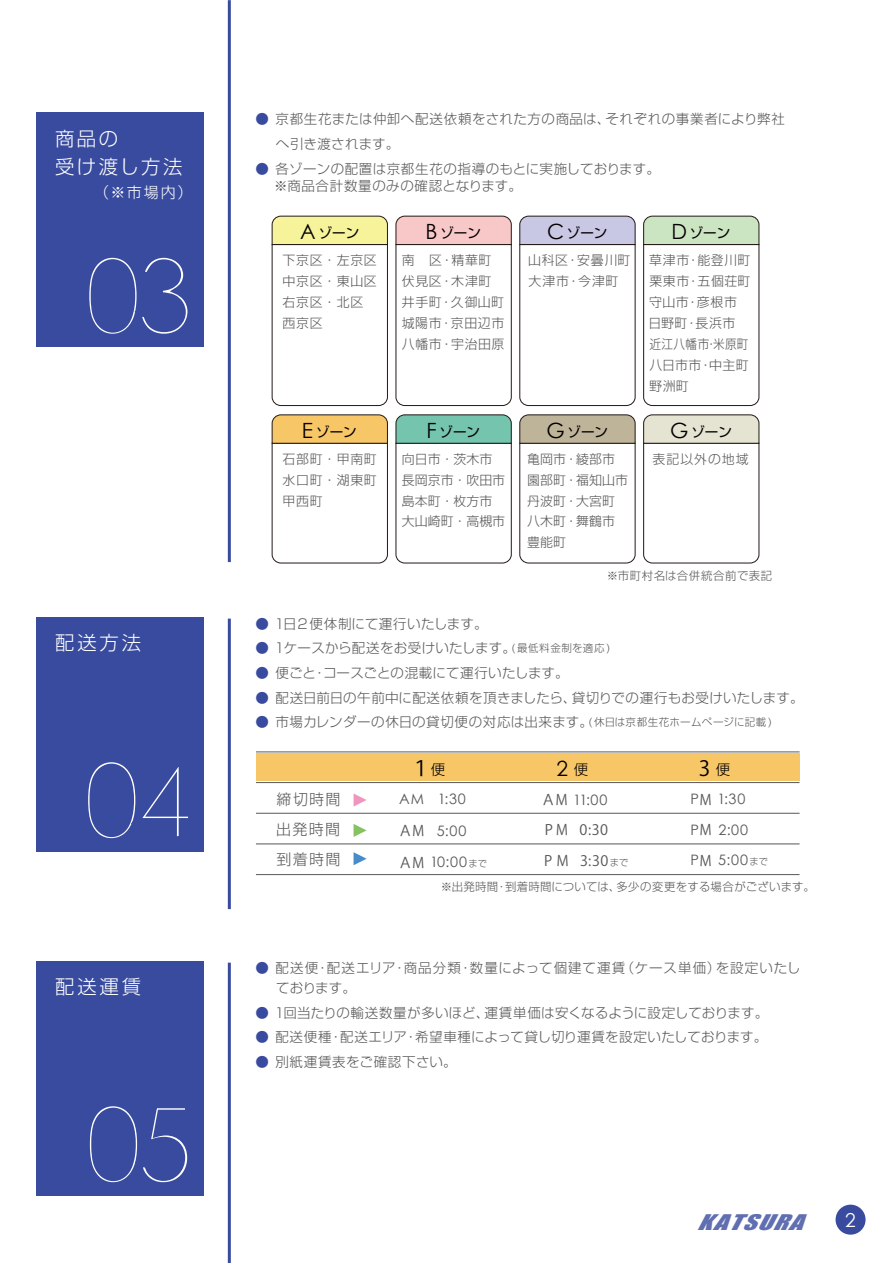
<style>
.page{position:relative;width:893px;height:1263px;background:#fff}
.page>*{position:absolute;margin:0;border:0;box-sizing:border-box;transform-origin:0 0}
.t1{font:108.45px "Century Gothic";color:#fff}
.t2{font:21px "Koz Go Pro";color:#040000}
.t3{font:21px "Century Gothic";color:#040000}
.t4{font:italic 19.8px "Impact";color:#394b9e;scale:1.36 1}
.t5{font:300 19.35px/28.2px "Shin Go Pro";letter-spacing:.125em;color:#fff}
.t6{font:300 19.35px "Shin Go Pro";letter-spacing:.145em;color:#fff}
.t7{font:19.2px "Century Gothic";color:#fff}
.t8{font:300 15px/29.7px "Shin Go Pro";letter-spacing:.085em;color:#595757;text-align:justify}
.t9{font:300 15px "Shin Go Pro";color:#fff}
.t10{font:14.4px/31.5px "Century Gothic";letter-spacing:.06em;color:#595757}
.t11{font:14.4px/30.6px "Koz Go Pro";color:#595757}
.t12{font:300 13.5px/24.6px "Shin Go Pro";letter-spacing:.03em;color:#595757}
.t13{font:300 13.5px/20.4px "Shin Go Pro";letter-spacing:.07em;color:#595757}
.t14{font:300 13.5px "Shin Go Pro";letter-spacing:.01em;color:#595757}
.t15{font:13.5px "Shin Go Pro";color:#040000}
.t16{font:300 13.5px "Shin Go Pro";letter-spacing:.005em;color:#595757}
.t17{font:300 13.5px "Shin Go Pro";letter-spacing:.05em;color:#595757}
.t18{font:300 12.9px/21px "Shin Go Pro";letter-spacing:.04em;color:#595757}
.t19{font:300 12.9px/21px "Shin Go Pro";color:#595757}
.t20{font:300 12.9px "Shin Go Pro";letter-spacing:.075em;color:#595757}
.t21{font:300 11.4px "Shin Go Pro";letter-spacing:.03em;color:#595757}
.t22{font:300 11.4px "Shin Go Pro";letter-spacing:.055em;color:#595757}
.s1{color:#394b9e}
.s2{font-family:"Century Gothic";font-size:21px}
.s3{font-size:10.5px}
.s4{font-family:"Shin Go Pro";font-weight:300;font-size:14.4px}
.s5{font-family:"Koz Go Pro"}
.s6{font-family:"Shin Go Pro";font-weight:300;font-size:9.3px}
.s7{font-family:"Century Gothic"}
</style>
<div class="page">
<hr style="left:228px;top:0;width:3px;height:562px;background:#394b9e">
<div style="left:36px;top:113px;width:167px;height:234px;background:#394b9e"></div>
<hr style="left:228px;top:619px;width:3px;height:290px;background:#394b9e">
<div style="left:36px;top:617px;width:167px;height:234px;background:#394b9e"></div>
<hr style="left:228px;top:963px;width:3px;height:300px;background:#394b9e">
<div style="left:36px;top:961px;width:167px;height:234px;background:#394b9e"></div>
<div style="left:836px;top:1205px;width:30px;height:30px;background:#394b9e;border-radius:50%"></div>
<hr style="left:256px;top:813px;width:544px;height:1px;background:#595757">
<hr style="left:256px;top:843px;width:544px;height:1px;background:#595757">
<hr style="left:256px;top:874px;width:544px;height:1px;background:#595757">
<svg style="left:272px;top:216px;width:116px;height:190px"></svg>
<svg style="left:272px;top:414px;width:116px;height:149px"></svg>
<svg style="left:396px;top:216px;width:116px;height:190px"></svg>
<svg style="left:519px;top:216px;width:116px;height:190px"></svg>
<svg style="left:396px;top:414px;width:116px;height:149px"></svg>
<svg style="left:519px;top:414px;width:116px;height:149px"></svg>
<svg style="left:643px;top:414px;width:116px;height:149px"></svg>
<svg style="left:643px;top:216px;width:116px;height:190px"></svg>
<svg style="left:354px;top:794px;width:13px;height:12px"></svg>
<svg style="left:354px;top:824px;width:13px;height:13px"></svg>
<svg style="left:354px;top:852px;width:13px;height:13px"></svg>
<div style="left:256px;top:753px;width:544px;height:28px;background:#f7c767"></div>
<hr style="left:256px;top:782px;width:544px;height:1px;background:#595757">
<hr style="left:256px;top:751px;width:544px;height:1px;background:#595757">
<p class="t5" style="left:55px;top:122px;width:129px">商品の<br>受け渡し方法</p>
<p class="t9" style="left:56px;top:180px;width:139px">　　（※市場内）</p>
<p class="t1" style="left:83px;top:220px;width:113px">03</p>
<p class="t6" style="left:55px;top:627px;width:87px">配送方法</p>
<p class="t1" style="left:82px;top:724px;width:114px">04</p>
<p class="t6" style="left:55px;top:971px;width:88px">配送運賃</p>
<p class="t1" style="left:83px;top:1068px;width:113px">05</p>
<p class="t12" style="left:276px;top:105px;width:525px;text-indent:-20px"><span class="s1">●</span> 京都生花または仲卸へ配送依頼をされた方の商品は、それぞれの事業者により弊社　へ引き渡されます。</p>
<p class="t12" style="left:255px;top:154px;width:406px"><span class="s1">●</span> 各ゾーンの配置は京都生花の指導のもとに実施しております。</p>
<p class="t12" style="left:274px;top:172px;width:249px">※商品合計数量のみの確認となります。</p>
<p class="t15" style="left:300px;top:222px;width:61px"><span class="s2">A</span> ゾーン</p>
<p class="t15" style="left:425px;top:222px;width:57px"><span class="s2">B</span> ゾーン</p>
<p class="t15" style="left:547px;top:222px;width:62px"><span class="s2">C</span> ゾーン</p>
<p class="t15" style="left:671px;top:222px;width:60px"><span class="s2">D</span> ゾーン</p>
<p class="t18" style="left:283px;top:248px;width:96px">下京区・左京区中京区・東山区右京区・北区西京区</p>
<p class="t18" style="left:402px;top:248px;width:104px">南　区・精華町伏見区・木津町井手町・久御山町城陽市・京田辺市八幡市・宇治田原</p>
<p class="t18" style="left:528px;top:248px;width:104px">山科区・安曇川町大津市・今津町</p>
<p class="t18" style="left:648px;top:248px;width:103px">草津市・能登川町栗東市・五個荘町守山市・彦根市日野町・長浜市<br>近江八幡市・米原町八日市市・中主町野洲町</p>
<p class="t15" style="left:302px;top:420px;width:56px"><span class="s2">E</span> ゾーン</p>
<p class="t15" style="left:426px;top:420px;width:55px"><span class="s2">F</span> ゾーン</p>
<p class="t15" style="left:546px;top:420px;width:63px"><span class="s2">G</span> ゾーン</p>
<p class="t15" style="left:670px;top:420px;width:63px"><span class="s2">G</span> ゾーン</p>
<p class="t18" style="left:283px;top:447px;width:96px;text-align:justify">石部町・甲南町水口町・湖東町甲西町</p>
<p class="t19" style="left:402px;top:447px;width:105px">向日市・茨木市長岡京市・吹田市島本町・枚方市大山崎町・高槻市</p>
<p class="t19" style="left:527px;top:447px;width:102px">亀岡市・綾部市園部町・福知山市丹波町・大宮町八木町・舞鶴市豊能町</p>
<p class="t20" style="left:653px;top:448px;width:98px">表記以外の地域</p>
<p class="t22" style="left:607px;top:566px;width:167px">※市町村名は合併統合前で表記</p>
<p class="t12" style="left:255px;top:610px;width:234px"><span class="s1">●</span> １日2便体制にて運行いたします。</p>
<p class="t12" style="left:255px;top:634px;width:356px"><span class="s1">●</span> １ケースから配送をお受けいたします。<span class="s3">(最低料金制を適応 )</span></p>
<p class="t16" style="left:255px;top:662px;width:315px"><span class="s1">●</span> 便ごと・コースごとの混載にて運行いたします。</p>
<p class="t12" style="left:255px;top:683px;width:550px"><span class="s1">●</span> 配送日前日の午前中に配送依頼を頂きましたら、貸切りでの運行もお受けいたします。</p>
<p class="t12" style="left:255px;top:708px;width:518px"><span class="s1">●</span> 市場カレンダーの休日の貸切便の対応は出来ます。<span class="s3">( 休日は京都生花ホームページに記載)</span></p>
<p class="t8" style="left:276px;top:783px;width:66px">締切時間出発時間到着時間</p>
<p class="t2" style="left:410px;top:754px;width:36px">１<span class="s4">便</span></p>
<p class="t10" style="left:398px;top:783px;width:91px">AM 1:30<br><span class="s5">ＡＭ</span> 5:00<br><span class="s5">ＡＭ</span> 10:00 <span class="s6">まで</span></p>
<p class="t3" style="left:556px;top:753px;width:33px">2 <span class="s4">便</span></p>
<p class="t11" style="left:541px;top:784px;width:89px">ＡＭ <span class="s7">11:00<br></span>PＭ 0:30<br>P Ｍ 3:30<span class="s6">まで</span></p>
<p class="t2" style="left:699px;top:754px;width:33px">3 <span class="s4">便</span></p>
<p class="t10" style="left:690px;top:784px;width:79px;line-height:30.6px">P<span class="s5">Ｍ</span> 1:30<br>P<span class="s5">Ｍ</span> 2:00<br>P<span class="s5">Ｍ</span> 5:00 <span class="s6">まで</span></p>
<p class="t21" style="left:441px;top:877px;width:376px">※出発時間・到着時間については、多少の変更をする場合がございます。</p>
<p class="t13" style="left:255px;top:956px;width:546px"><span class="s1">●</span> 配送便・配送エリア・商品分類・数量によって個建て運賃（ケース単価）を設定いたし　 ております。</p>
<p class="t14" style="left:255px;top:1001px;width:514px"><span class="s1">●</span> １回当たりの輸送数量が多いほど、運賃単価は安くなるように設定しております。</p>
<p class="t12" style="left:255px;top:1023px;width:513px"><span class="s1">●</span> 配送便種・配送エリア・希望車種によって貸し切り運賃を設定いたしております。</p>
<p class="t17" style="left:255px;top:1051px;width:203px"><span class="s1">●</span> 別紙運賃表をご確認下さい。</p>
<h3 class="t4" style="left:696px;top:1207px;width:91px">KATSURA</h3>
<p class="t7" style="left:845px;top:1206px;width:12px">2</p>
</div>
